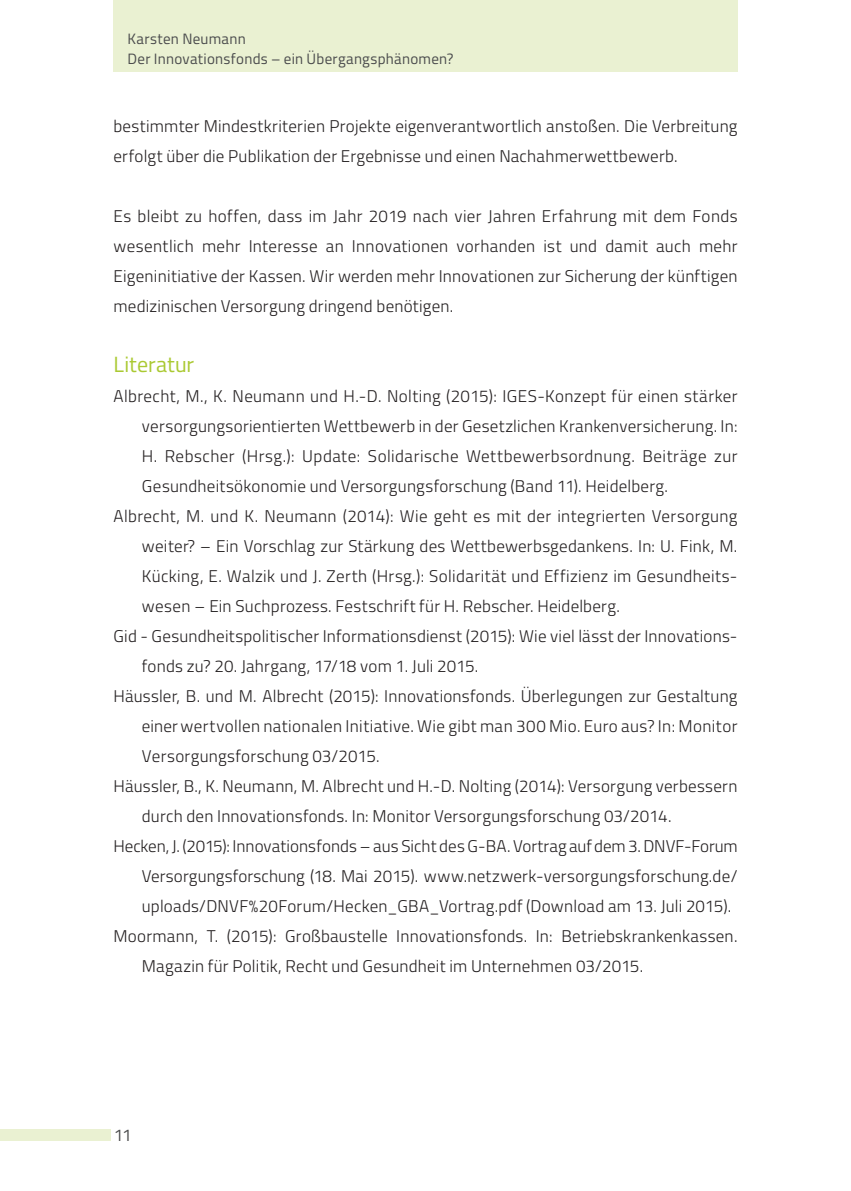
<style>
.page{position:relative;width:851px;height:1191px;background:#fff}
.page>*{position:absolute;margin:0;border:0;box-sizing:border-box;transform-origin:0 0}
.t1{font:22px "Titillium";letter-spacing:.005em;color:#aac932}
.t2{font:300 17px/30px "Titillium";letter-spacing:.015em;color:#231f20}
.t3{font:17px "Titillium";color:#4b4c4d}
.t4{font:15px/20px "Titillium";letter-spacing:.015em;color:#4b4c4d}
</style>
<div class="page">
<div style="left:113px;top:0;width:624px;height:71px;background:#eaf1d2"></div>
<div style="left:0;top:1129px;width:111px;height:11px;background:#eaf1d2"></div>
<p class="t4" style="left:128px;top:28px;width:327px">Karsten Neumann<br>Der Innovationsfonds – ein Übergangsphänomen?</p>
<p class="t2" style="left:113px;top:110px;width:625px">bestimmter Mindestkriterien Projekte eigenverantwortlich anstoßen. Die Verbreitung erfolgt über die Publikation der Ergebnisse und einen Nachahmerwettbewerb.</p>
<p class="t2" style="left:113px;top:200px;width:625px;text-align:justify">Es bleibt zu hoffen, dass im Jahr 2019 nach vier Jahren Erfahrung mit dem Fonds wesentlich mehr Interesse an Innovationen vorhanden ist und damit auch mehr Eigeninitiative der Kassen. Wir werden mehr Innovationen zur Sicherung der künftigen medizinischen Versorgung dringend benötigen.</p>
<p class="t1" style="left:113px;top:348px;width:82px">Literatur</p>
<p class="t2" style="left:113px;top:380px;width:625px">Albrecht, M., K. Neumann und H.-D. Nolting (2015): IGES-Konzept für einen stärker</p>
<p class="t2" style="left:142px;top:410px;width:597px">versorgungsorientierten Wettbewerb in der Gesetzlichen Krankenversicherung. In:</p>
<p class="t2" style="left:142px;top:440px;width:597px">H. Rebscher (Hrsg.): Update: Solidarische Wettbewerbsordnung. Beiträge zur</p>
<p class="t2" style="left:142px;top:470px;width:527px">Gesundheitsökonomie und Versorgungsforschung (Band 11). Heidelberg.</p>
<p class="t2" style="left:113px;top:500px;width:625px">Albrecht, M. und K. Neumann (2014): Wie geht es mit der integrierten Versorgung</p>
<p class="t2" style="left:142px;top:530px;width:597px">weiter? – Ein Vorschlag zur Stärkung des Wettbewerbsgedankens. In: U. Fink, M.</p>
<p class="t2" style="left:142px;top:560px;width:597px">Kücking, E. Walzik und J. Zerth (Hrsg.): Solidarität und Effizienz im Gesundheits-</p>
<p class="t2" style="left:142px;top:590px;width:479px">wesen – Ein Suchprozess. Festschrift für H. Rebscher. Heidelberg.</p>
<p class="t2" style="left:113px;top:620px;width:625px">Gid - Gesundheitspolitischer Informationsdienst (2015): Wie viel lässt der Innovations-</p>
<p class="t2" style="left:142px;top:650px;width:338px">fonds zu? 20. Jahrgang, 17/18 vom 1. Juli 2015.</p>
<p class="t2" style="left:113px;top:680px;width:625px">Häussler, B. und M. Albrecht (2015): Innovationsfonds. Überlegungen zur Gestaltung</p>
<p class="t2" style="left:142px;top:710px;width:597px">einer wertvollen nationalen Initiative. Wie gibt man 300 Mio. Euro aus? In: Monitor</p>
<p class="t2" style="left:142px;top:740px;width:239px">Versorgungsforschung 03/2015.</p>
<p class="t2" style="left:113px;top:770px;width:625px">Häussler, B., K. Neumann, M. Albrecht und H.-D. Nolting (2014): Versorgung verbessern</p>
<p class="t2" style="left:142px;top:800px;width:531px">durch den Innovationsfonds. In: Monitor Versorgungsforschung 03/2014.</p>
<p class="t2" style="left:113px;top:830px;width:625px">Hecken, J. (2015): Innovationsfonds – aus Sicht des G-BA. Vortrag auf dem 3. DNVF-Forum</p>
<p class="t2" style="left:142px;top:860px;width:597px">Versorgungsforschung (18. Mai 2015). www.netzwerk-versorgungsforschung.de/</p>
<p class="t2" style="left:142px;top:890px;width:590px">uploads/DNVF%20Forum/Hecken_GBA_Vortrag.pdf (Download am 13. Juli 2015).</p>
<p class="t2" style="left:113px;top:920px;width:625px">Moormann, T. (2015): Großbaustelle Innovationsfonds. In: Betriebskrankenkassen.</p>
<p class="t2" style="left:142px;top:950px;width:503px">Magazin für Politik, Recht und Gesundheit im Unternehmen 03/2015.</p>
<p class="t3" style="left:114px;top:1122px;width:19px">11</p>
</div>
